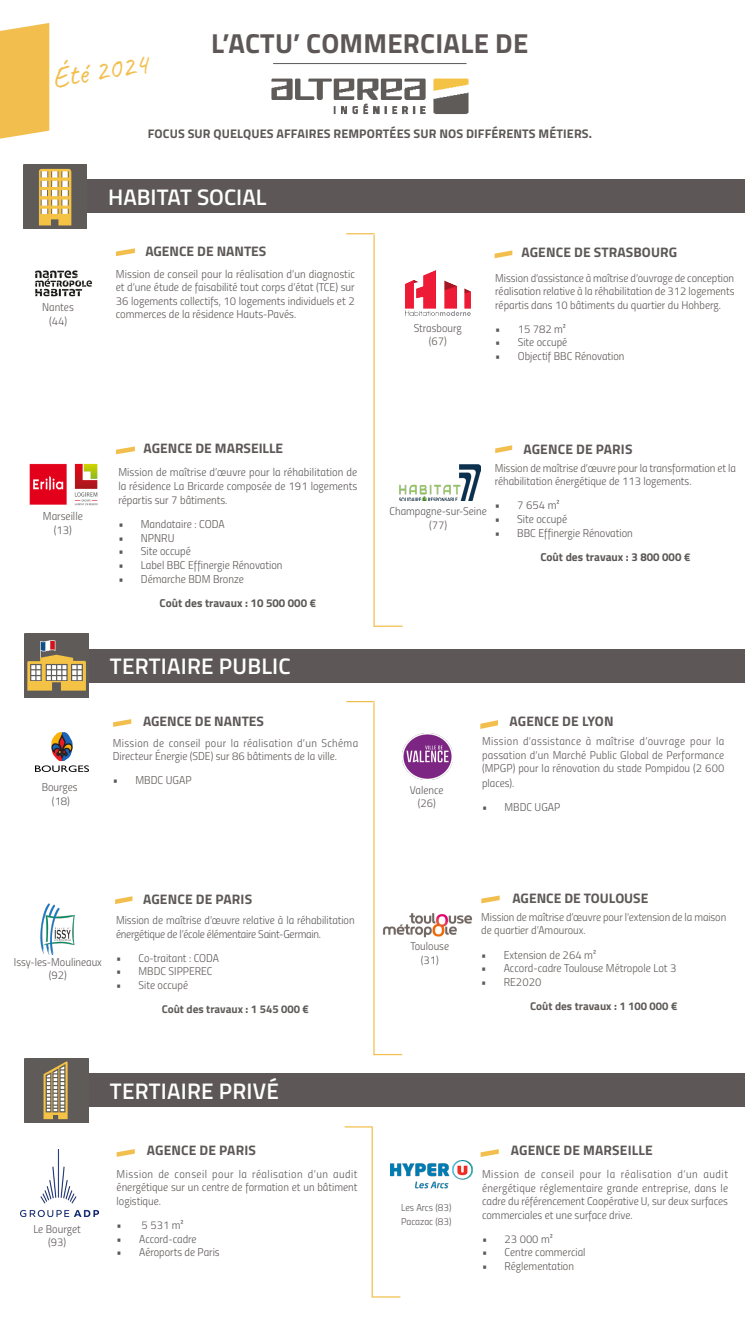
<style>
.page{position:relative;width:745px;height:1319px;background:#fff}
.page>*{position:absolute;margin:0;border:0;box-sizing:border-box;transform-origin:0 0}
.t1{font:30px "Caveat";color:#f2bf4e}
.t2{font:700 27.5px "Titillium";letter-spacing:.01em;color:#5d5857}
.t3{font:600 22.5px "Titillium";letter-spacing:.01em;color:#fff}
.t4{font:700 13.75px "Titillium";color:#5d5857}
.t5{font:700 12.5px "Titillium";letter-spacing:.01em;color:#5d5857}
.t6{font:700 11.5px "Titillium";color:#5d5857}
.t7{font:11.38px/13.6px "Titillium Light Upright";color:#5d5857;text-align:justify}
.t8{font:11.38px "Titillium Light Upright";color:#5f5b58}
.t9{font:11.25px/13.5px "Titillium Light Upright";color:#5d5857;text-align:justify}
.t10{font:11.25px/13.5px "Titillium Light Upright";letter-spacing:-.005em;color:#5f5b58}
.t11{font:700 11.25px "Titillium";color:#5f5b58}
.t12{font:700 11.25px "Titillium";color:#5e5c59}
.t13{font:10px "Titillium Light Upright";color:#5d5857}
.s1{font-size:11.25px;color:#5e5c59}
</style>
<div class="page">
<hr style="left:273px;top:63px;width:193px;height:1px;background:#5d5857">
<svg style="left:0;top:23px;width:49px;height:116px"></svg>
<div style="left:84px;top:179px;width:660px;height:34px;background:#5d5857"></div>
<div style="left:85px;top:649px;width:659px;height:33px;background:#5d5857"></div>
<div style="left:85px;top:1073px;width:659px;height:33px;background:#5d5857"></div>
<img style="left:271px;top:78px;width:198px;height:36px">
<img style="left:25px;top:634px;width:63px;height:63px">
<img style="left:25px;top:1058px;width:63px;height:63px">
<svg style="left:346px;top:701px;width:28px;height:1px"></svg>
<hr style="left:373px;top:702px;width:1px;height:353px;background:#f2bf4e">
<hr style="left:374px;top:1053px;width:28px;height:2px;background:#f2bf4e">
<svg style="left:346px;top:233px;width:28px;height:1px"></svg>
<hr style="left:373px;top:235px;width:1px;height:391px;background:#f2bf4e">
<svg style="left:374px;top:625px;width:28px;height:1px"></svg>
<svg style="left:117px;top:1149px;width:18px;height:7px"></svg>
<img style="left:23px;top:164px;width:64px;height:64px">
<svg style="left:480px;top:1149px;width:18px;height:7px"></svg>
<svg style="left:481px;top:895px;width:18px;height:8px"></svg>
<svg style="left:113px;top:719px;width:18px;height:7px"></svg>
<svg style="left:116px;top:248px;width:19px;height:8px"></svg>
<img style="left:35px;top:270px;width:58px;height:27px">
<svg style="left:495px;top:445px;width:17px;height:8px"></svg>
<img style="left:400px;top:464px;width:80px;height:36px">
<svg style="left:494px;top:250px;width:18px;height:8px"></svg>
<img style="left:405px;top:270px;width:64px;height:46px">
<img style="left:35px;top:732px;width:54px;height:39px">
<svg style="left:480px;top:720px;width:17px;height:8px"></svg>
<img style="left:20px;top:1149px;width:79px;height:66px">
<img style="left:390px;top:1160px;width:82px;height:29px">
<svg style="left:116px;top:446px;width:19px;height:8px"></svg>
<img style="left:29px;top:463px;width:69px;height:43px">
<img style="left:383px;top:913px;width:89px;height:25px">
<img style="left:402px;top:733px;width:50px;height:46px">
<svg style="left:344px;top:1126px;width:27px;height:1px"></svg>
<hr style="left:371px;top:1126px;width:1px;height:171px;background:#f2bf4e">
<hr style="left:372px;top:1295px;width:28px;height:2px;background:#f2bf4e">
<svg style="left:115px;top:896px;width:17px;height:7px"></svg>
<img style="left:40px;top:903px;width:34px;height:51px">
<p class="t1" style="left:48px;top:59px;width:99px;rotate:-9deg">Été 2024</p>
<p class="t2" style="left:211px;top:22px;width:318px">L’ACTU’ COMMERCIALE DE</p>
<p class="t5" style="left:148px;top:124px;width:445px">FOCUS SUR QUELQUES AFFAIRES REMPORTÉES SUR NOS DIFFÉRENTS MÉTIERS.</p>
<p class="t9" style="left:42px;top:300px;width:33px">Nantes</p>
<p class="t9" style="left:49px;top:313px;width:19px">(44)</p>
<p class="t3" style="left:108px;top:180px;width:160px">HABITAT SOCIAL</p>
<p class="t4" style="left:145px;top:241px;width:122px">AGENCE DE NANTES</p>
<p class="t7" style="left:116px;top:266px;width:240px">Mission de conseil pour la réalisation d’un diagnostic et d’une étude de faisabilité tout corps d’état (TCE) sur 36 logements collectifs, 10 logements individuels et 2 commerces de la résidence Hauts-Pavés.</p>
<p class="t7" style="left:43px;top:508px;width:41px">Marseille</p>
<p class="t7" style="left:54px;top:522px;width:20px">(13)</p>
<p class="t9" style="left:42px;top:779px;width:37px">Bourges</p>
<p class="t9" style="left:52px;top:793px;width:19px">(18)</p>
<p class="t4" style="left:143px;top:437px;width:141px">AGENCE DE MARSEILLE</p>
<p class="t7" style="left:118px;top:465px;width:240px">Mission de maîtrise d’œuvre pour la réhabilitation de la résidence La Bricarde composée de 191 logements répartis sur 7 bâtiments.</p>
<p class="t7" style="left:118px;top:516px;width:108px">• Mandataire : CODA</p>
<p class="t7" style="left:118px;top:530px;width:58px">• NPNRU</p>
<p class="t7" style="left:118px;top:543px;width:74px">• Site occupé</p>
<p class="t7" style="left:118px;top:557px;width:166px">• Label BBC Effinergie Rénovation</p>
<p class="t7" style="left:118px;top:571px;width:127px">• Démarche BDM Bronze</p>
<p class="t6" style="left:159px;top:594px;width:158px">Coût des travaux : 10 500 000 <span class="s1">€</span></p>
<p class="t3" style="left:110px;top:649px;width:182px">TERTIAIRE PUBLIC</p>
<p class="t4" style="left:143px;top:711px;width:122px">AGENCE DE NANTES</p>
<p class="t9" style="left:113px;top:735px;width:247px">Mission de conseil pour la réalisation d’un Schéma<br>Directeur Énergie (SDE) sur 86 bâtiments de la ville.</p>
<p class="t7" style="left:113px;top:773px;width:80px">• MBDC UGAP</p>
<p class="t9" style="left:413px;top:320px;width:49px">Strasbourg</p>
<p class="t9" style="left:428px;top:334px;width:19px">(67)</p>
<p class="t4" style="left:521px;top:241px;width:157px">AGENCE DE STRASBOURG</p>
<p class="t9" style="left:495px;top:270px;width:240px">Mission d’assistance à maîtrise d’ouvrage de conception réalisation relative à la réhabilitation de 312 logements répartis dans 10 bâtiments du quartier du Hohberg.</p>
<p class="t9" style="left:495px;top:321px;width:72px">• 15 782 m²</p>
<p class="t9" style="left:495px;top:335px;width:73px">• Site occupé</p>
<p class="t9" style="left:495px;top:348px;width:131px">• Objectif BBC Rénovation</p>
<p class="t9" style="left:389px;top:504px;width:99px">Champagne-sur-Seine</p>
<p class="t9" style="left:429px;top:517px;width:19px">(77)</p>
<p class="t4" style="left:523px;top:438px;width:110px">AGENCE DE PARIS</p>
<p class="t9" style="left:494px;top:460px;width:243px">Mission de maîtrise d’œuvre pour la transformation et la réhabilitation énergétique de 113 logements.</p>
<p class="t7" style="left:494px;top:498px;width:66px">• 7 654 m²</p>
<p class="t7" style="left:494px;top:511px;width:74px">• Site occupé</p>
<p class="t7" style="left:494px;top:525px;width:140px">• BBC Effinergie Rénovation</p>
<p class="t6" style="left:540px;top:548px;width:151px">Coût des travaux : 3 800 000 <span class="s1">€</span></p>
<p class="t4" style="left:509px;top:710px;width:105px">AGENCE DE LYON</p>
<p class="t9" style="left:409px;top:782px;width:35px">Valence</p>
<p class="t9" style="left:417px;top:796px;width:19px">(26)</p>
<p class="t9" style="left:481px;top:733px;width:244px">Mission d’assistance à maîtrise d’ouvrage pour la passation d’un Marché Public Global de Performance (MPGP) pour la rénovation du stade Pompidou (2 600</p>
<p class="t9" style="left:481px;top:775px;width:34px">places).</p>
<p class="t9" style="left:481px;top:800px;width:80px">• MBDC UGAP</p>
<p class="t9" style="left:14px;top:954px;width:90px">Issy-les-Moulineaux</p>
<p class="t9" style="left:49px;top:967px;width:19px">(92)</p>
<p class="t4" style="left:143px;top:888px;width:110px">AGENCE DE PARIS</p>
<p class="t9" style="left:116px;top:912px;width:240px">Mission de maîtrise d’œuvre relative à la réhabilitation énergétique de l’école élémentaire Saint-Germain.</p>
<p class="t9" style="left:116px;top:950px;width:104px">• Co-traitant : CODA</p>
<p class="t9" style="left:116px;top:964px;width:98px">• MBDC SIPPEREC</p>
<p class="t9" style="left:116px;top:977px;width:73px">• Site occupé</p>
<p class="t12" style="left:162px;top:1000px;width:148px">Coût des travaux : 1 545 000 €</p>
<p class="t9" style="left:33px;top:1221px;width:49px">Le Bourget</p>
<p class="t9" style="left:48px;top:1234px;width:19px">(93)</p>
<p class="t3" style="left:110px;top:1073px;width:170px">TERTIAIRE PRIVÉ</p>
<p class="t4" style="left:147px;top:1139px;width:110px">AGENCE DE PARIS</p>
<p class="t9" style="left:117px;top:1166px;width:242px">Mission de conseil pour la réalisation d’un audit énergétique sur un centre de formation et un bâtiment logistique.</p>
<p class="t9" style="left:117px;top:1217px;width:68px">• 5 531 m²</p>
<p class="t9" style="left:117px;top:1231px;width:81px">• Accord-cadre</p>
<p class="t9" style="left:117px;top:1244px;width:105px">• Aéroports de Paris</p>
<p class="t9" style="left:410px;top:939px;width:40px">Toulouse</p>
<p class="t9" style="left:420px;top:952px;width:19px">(31)</p>
<p class="t4" style="left:512px;top:887px;width:137px">AGENCE DE TOULOUSE</p>
<p class="t10" style="left:481px;top:909px;width:246px">Mission de maîtrise d’œuvre pour l’extension de la maison de quartier d’Amouroux.</p>
<p class="t8" style="left:481px;top:946px;width:116px">• Extension de 264 m²</p>
<p class="t8" style="left:481px;top:959px;width:196px">• Accord-cadre Toulouse Métropole Lot 3</p>
<p class="t8" style="left:481px;top:973px;width:62px">• RE2020</p>
<p class="t11" style="left:530px;top:997px;width:148px">Coût des travaux : 1 100 000 €</p>
<p class="t13" style="left:401px;top:1200px;width:52px">Les Arcs (83)</p>
<p class="t13" style="left:401px;top:1213px;width:52px">Pacazac (83)</p>
<p class="t4" style="left:510px;top:1139px;width:143px">AGENCE DE MARSEILLE</p>
<p class="t9" style="left:481px;top:1166px;width:247px">Mission de conseil pour la réalisation d’un audit énergétique réglementaire grande entreprise, dans le cadre du référencement Coopérative U, sur deux surfaces commerciales et une surface drive.</p>
<p class="t9" style="left:481px;top:1231px;width:72px">• 23 000 m²</p>
<p class="t9" style="left:481px;top:1244px;width:105px">• Centre commercial</p>
<p class="t9" style="left:481px;top:1258px;width:93px">• Réglementation</p>
</div>
